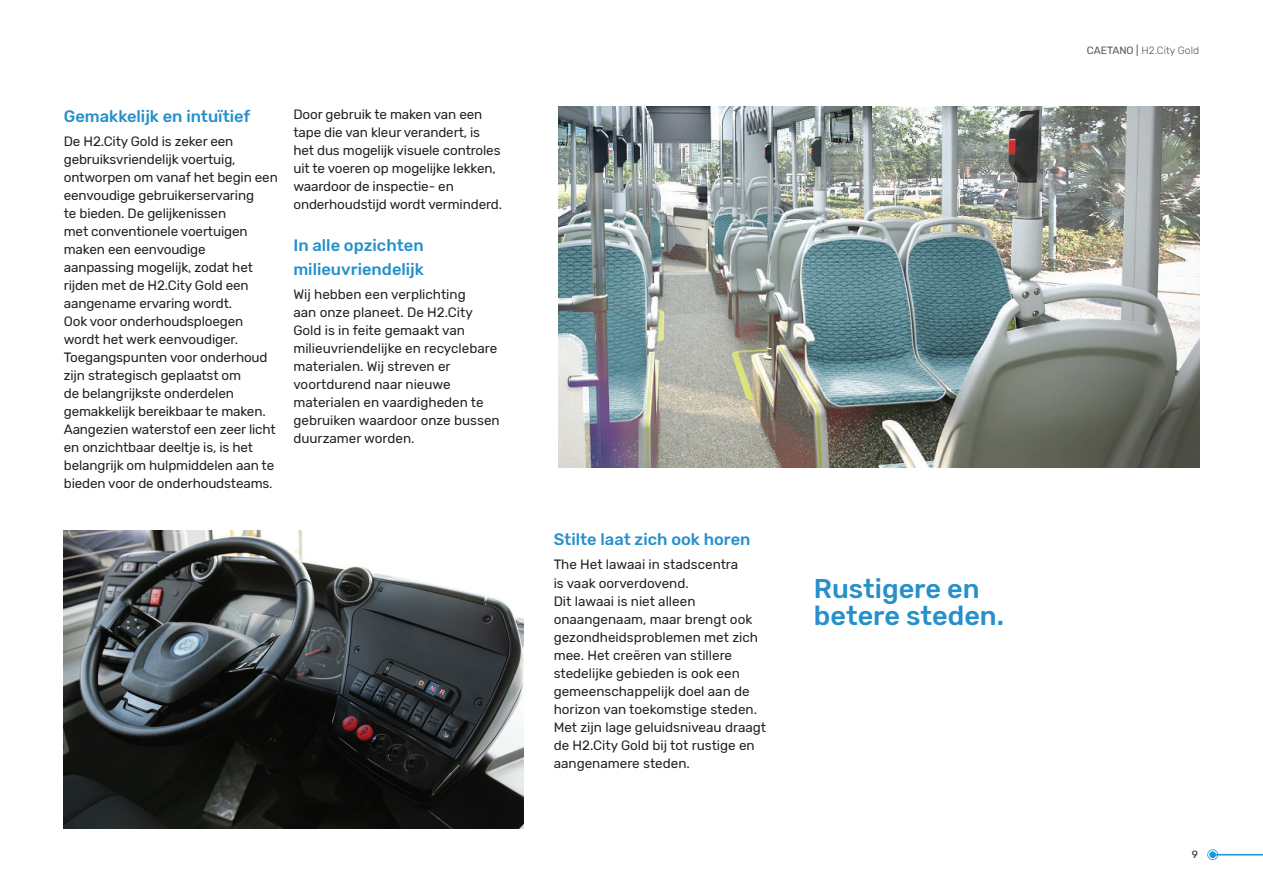
<style>
.page{position:relative;width:1263px;height:893px;background:#fff}
.page>*{position:absolute;margin:0;border:0;box-sizing:border-box;transform-origin:0 0}
.Body{font:500 27px/27px "Rubik";color:#2690ca}
.Intro{font:500 16.5px "Rubik";color:#2690ca}
.Body-2{font:500 16.5px/24px "Rubik";color:#2690ca}
.Body-3{font:13.5px/18px "Rubik";letter-spacing:-.01em;color:#231f20}
.t1{font:300 10.5px "Rubik";color:#545557}
.t2{font:10.5px "Rubik";color:#231f20}
.s1{font-weight:400}
</style>
<div class="page">
<svg style="left:1207px;top:849px;width:56px;height:11px"></svg>
<img style="left:558px;top:106px;width:641px;height:362px">
<img style="left:64px;top:530px;width:459px;height:298px">
<p class="Intro" style="left:64px;top:107px;width:188px">Gemakkelijk en intuïtief</p>
<p class="Body-3" style="left:64px;top:132px;width:216px">De H2.City Gold is zeker een gebruiksvriendelijk voertuig, ontworpen om vanaf het begin een eenvoudige gebruikerservaring<br>te bieden. De gelijkenissen<br>met conventionele voertuigen maken een eenvoudige aanpassing mogelijk, zodat het rijden met de H2.City Gold een aangename ervaring wordt.<br>Ook voor onderhoudsploegen wordt het werk eenvoudiger.<br>Toegangspunten voor onderhoud zijn strategisch geplaatst om<br>de belangrijkste onderdelen gemakkelijk bereikbaar te maken.</p>
<p class="Body-3" style="left:64px;top:420px;width:213px">Aangezien waterstof een zeer licht en onzichtbaar deeltje is, is het belangrijk om hulpmiddelen aan te bieden voor de onderhoudsteams.</p>
<p class="Body-3" style="left:293px;top:106px;width:210px">Door gebruik te maken van een tape die van kleur verandert, is het dus mogelijk visuele controles uit te voeren op mogelijke lekken, waardoor de inspectie- en onderhoudstijd wordt verminderd.</p>
<p class="Body-2" style="left:293px;top:234px;width:132px">In alle opzichten milieuvriendelijk</p>
<p class="Body-3" style="left:293px;top:286px;width:208px">Wij hebben een verplichting<br>aan onze planeet. De H2.City<br>Gold is in feite gemaakt van milieuvriendelijke en recyclebare materialen. Wij streven er voortdurend naar nieuwe materialen en vaardigheden te gebruiken waardoor onze bussen duurzamer worden.</p>
<p class="Intro" style="left:554px;top:530px;width:198px">Stilte laat zich ook horen</p>
<p class="Body-3" style="left:554px;top:556px;width:214px">The Het lawaai in stadscentra<br>is vaak oorverdovend.<br>Dit lawaai is niet alleen onaangenaam, maar brengt ook gezondheidsproblemen met zich mee. Het creëren van stillere stedelijke gebieden is ook een gemeenschappelijk doel aan de horizon van toekomstige steden.<br>Met zijn lage geluidsniveau draagt de H2.City Gold bij tot rustige en aangenamere steden.</p>
<p class="Body" style="left:814px;top:575px;width:192px">Rustigere en betere steden.</p>
<p class="t1" style="left:1087px;top:45px;width:114px"><span class="s1">CAETANO |</span> H2.City Gold</p>
<p class="t2" style="left:1192px;top:849px;width:8px">9</p>
</div>
